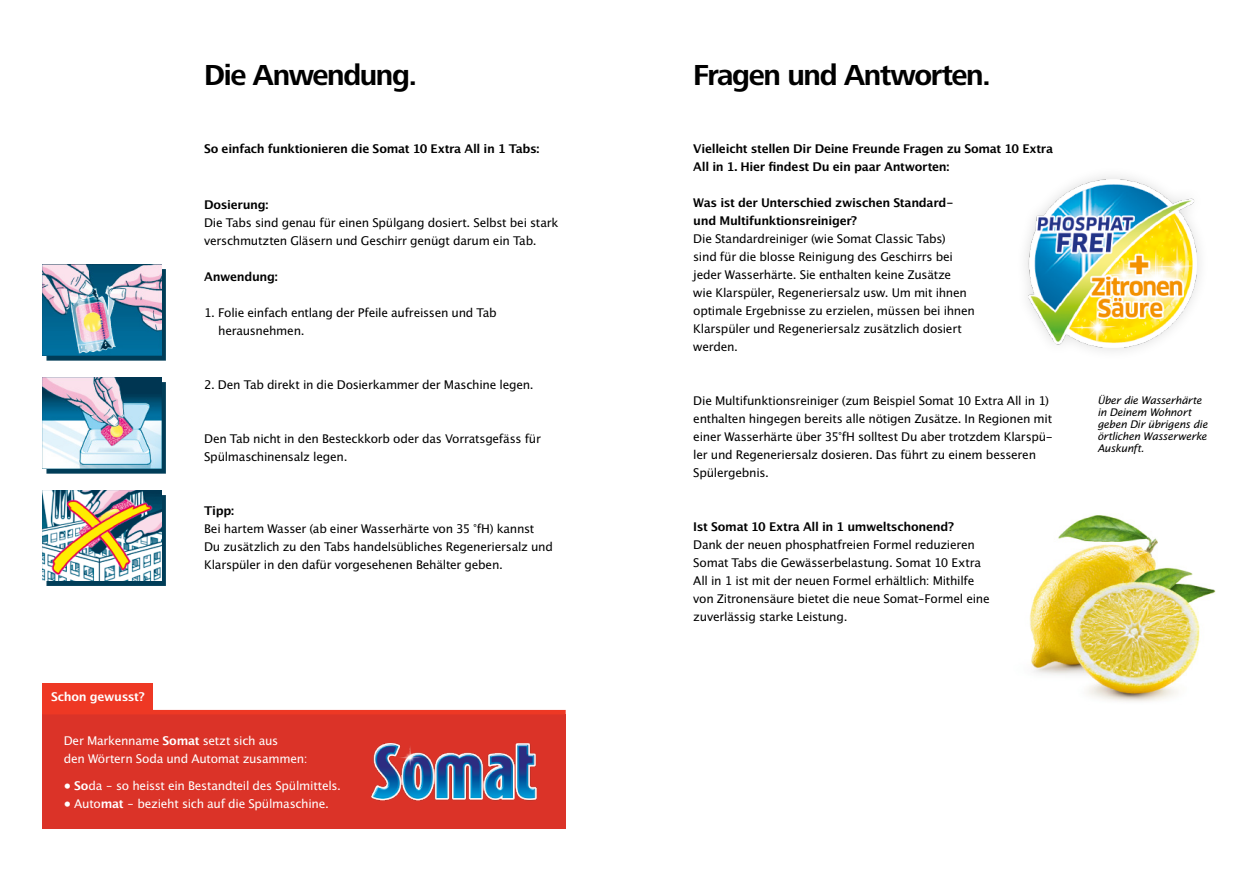
<style>
.page{position:relative;width:1259px;height:893px;background:#fff}
.page>*{position:absolute;margin:0;border:0;box-sizing:border-box;transform-origin:0 0}
.t1{font:700 30px "Frutiger Next LTW1 G";letter-spacing:-.045em;color:#000}
.t2{font:12px/18px "Lucida San Rom";letter-spacing:-.025em;color:#000}
.t3{font:12px/18px "Lucida San Dem";letter-spacing:-.025em;color:#000}
.t4{font:12px/18px "Lucida San Rom";letter-spacing:-.025em;color:#fff}
.t5{font:12px "Lucida San Dem";letter-spacing:-.025em;color:#fff}
.t6{font:10.5px/12px "Lucida San Rom Ita";letter-spacing:-.025em;color:#000}
.s1{font-family:"Lucida San Dem"}
</style>
<div class="page">
<div style="left:43px;top:684px;width:110px;height:44px;background:#ee3824"></div>
<div style="left:43px;top:714px;width:523px;height:115px;background:#db3328"></div>
<svg style="left:47px;top:269px;width:119px;height:91px"></svg>
<img style="left:43px;top:264px;width:119px;height:91px">
<svg style="left:47px;top:382px;width:119px;height:91px"></svg>
<img style="left:43px;top:377px;width:119px;height:91px">
<div style="left:47px;top:495px;width:119px;height:91px;background:#003d58"></div>
<img style="left:43px;top:490px;width:119px;height:91px">
<hr style="left:42px;top:710px;width:524px;height:4px;background:#ee3824">
<img style="left:371px;top:743px;width:166px;height:58px">
<img style="left:1028px;top:180px;width:168px;height:167px">
<img style="left:1029px;top:515px;width:187px;height:187px">
<h1 class="t1" style="left:204px;top:58px;width:215px">Die Anwendung.</h1>
<p class="t3" style="left:204px;top:141px;width:337px">So einfach funktionieren die Somat 10 Extra All in 1 Tabs:</p>
<p class="t3" style="left:204px;top:197px;width:66px">Dosierung:</p>
<p class="t2" style="left:204px;top:214px;width:356px">Die Tabs sind genau für einen Spülgang dosiert. Selbst bei stark verschmutzten Gläsern und Geschirr genügt darum ein Tab.</p>
<p class="t3" style="left:204px;top:269px;width:75px">Anwendung:</p>
<p class="t2" style="left:218px;top:304px;width:280px;text-indent:-14px">1. Folie einfach entlang der Pfeile aufreissen und Tab herausnehmen.</p>
<p class="t2" style="left:204px;top:376px;width:331px">2. Den Tab direkt in die Dosierkammer der Maschine legen.</p>
<p class="t2" style="left:204px;top:430px;width:338px">Den Tab nicht in den Besteckkorb oder das Vorratsgefäss für<br>Spülmaschinensalz legen.</p>
<p class="t5" style="left:51px;top:690px;width:95px">Schon gewusst?</p>
<p class="t3" style="left:204px;top:503px;width:31px">Tipp:</p>
<p class="t2" style="left:204px;top:520px;width:350px">Bei hartem Wasser (ab einer Wasserhärte von 35 °fH) kannst<br>Du zusätzlich zu den Tabs handelsübliches Regeneriersalz und<br>Klarspüler in den dafür vorgesehenen Behälter geben.</p>
<p class="t4" style="left:64px;top:732px;width:245px">Der Markenname <span class="s1">Somat</span> setzt sich aus<br>den Wörtern Soda und Automat zusammen:</p>
<p class="t4" style="left:64px;top:777px;width:279px">• <span class="s1">So</span>da – so heisst ein Bestandteil des Spülmittels.</p>
<p class="t4" style="left:64px;top:795px;width:267px">• Auto<span class="s1">mat</span> – bezieht sich auf die Spülmaschine.</p>
<h1 class="t1" style="left:693px;top:58px;width:299px">Fragen und Antworten.</h1>
<p class="t3" style="left:693px;top:141px;width:361px">Vielleicht stellen Dir Deine Freunde Fragen zu Somat 10 Extra<br>All in 1. Hier findest Du ein paar Antworten:</p>
<p class="t3" style="left:693px;top:195px;width:262px">Was ist der Unterschied zwischen Standard&shy;und Multifunktionsreiniger?</p>
<p class="t2" style="left:693px;top:230px;width:283px">Die Standardreiniger (wie Somat Classic Tabs)<br>sind für die blosse Reinigung des Geschirrs bei jeder Wasserhärte. Sie enthalten keine Zusätze<br>wie Klarspüler, Regeneriersalz usw. Um mit ihnen optimale Ergebnisse zu erzielen, müssen bei ihnen Klarspüler und Regeneriersalz zusätzlich dosiert werden.</p>
<p class="t2" style="left:693px;top:392px;width:361px">Die Multifunktionsreiniger (zum Beispiel Somat 10 Extra All in 1) enthalten hingegen bereits alle nötigen Zusätze. In Regionen mit einer Wasserhärte über 35°fH solltest Du aber trotzdem Klarspü&shy;ler und Regeneriersalz dosieren. Das führt zu einem besseren Spülergebnis.</p>
<p class="t3" style="left:693px;top:519px;width:262px">Ist Somat 10 Extra All in 1 umweltschonend?</p>
<p class="t2" style="left:693px;top:536px;width:298px">Dank der neuen phosphatfreien Formel reduzieren Somat Tabs die Gewässerbelastung. Somat 10 Extra All in 1 ist mit der neuen Formel erhältlich: Mithilfe von Zitronensäure bietet die neue Somat–Formel eine zuverlässig starke Leistung.</p>
<p class="t6" style="left:1097px;top:394px;width:112px">Über die Wasserhärte in Deinem Wohnort geben Dir übrigens die örtlichen Wasserwerke<br>Auskunft.</p>
</div>
